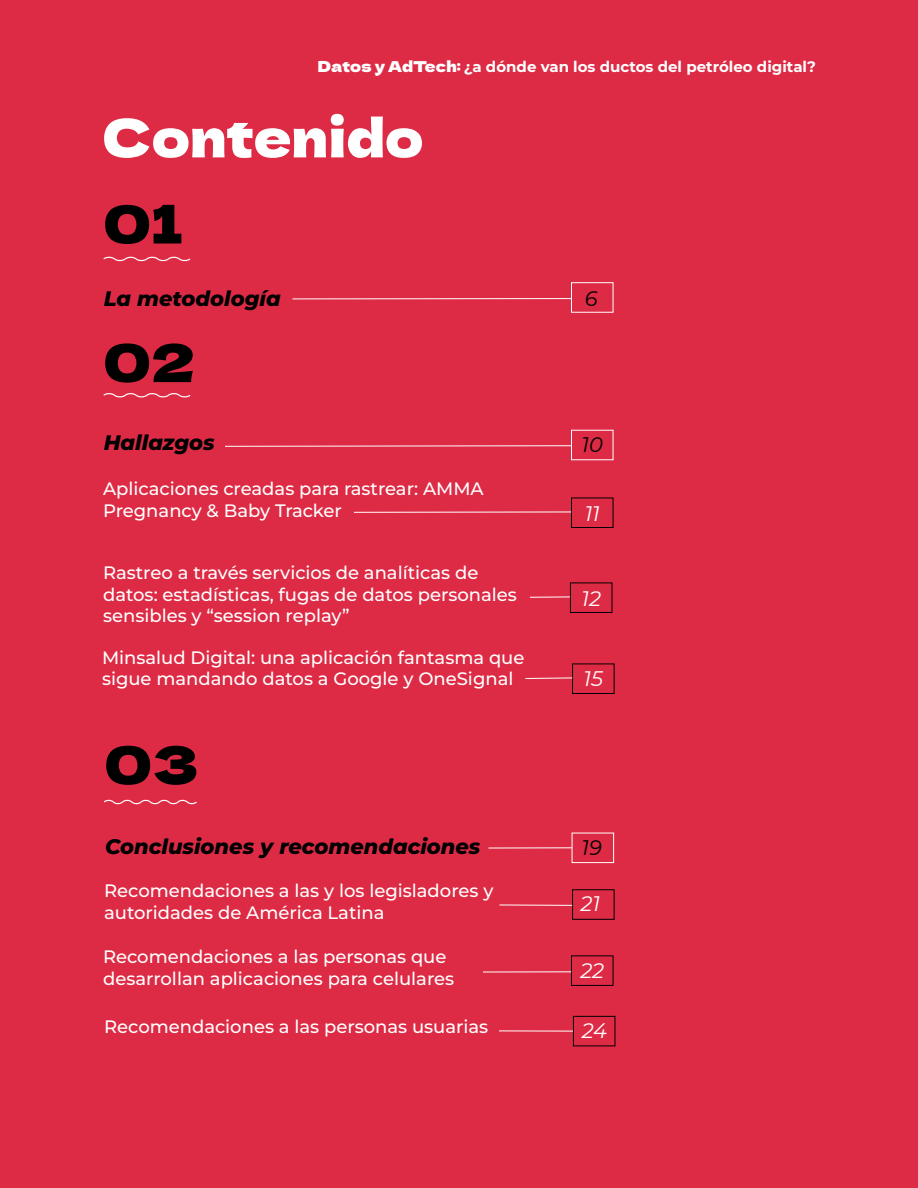
<style>
.page{position:relative;width:918px;height:1188px;background:#de2b45}
.page>*{position:absolute;margin:0;border:0;box-sizing:border-box;transform-origin:0 0}
.t1{font:52.5px "Dela Gothic One";color:#fff}
.t2{font:52.5px "Dela Gothic One";color:#000}
.t3{font:italic 800 21px "Montserrat";color:#000}
.t4{font:italic 21px "Montserrat";color:#fff}
.t5{font:italic 21px "Montserrat";color:#000}
.t6{font:100 18px/21.6px "Montserrat";color:#fff}
.t7{font:700 15px "Montserrat";color:#fff}
.s1{font-family:"Dela Gothic One";font-weight:400}
</style>
<div class="page">
<div style="left:571px;top:498px;width:42px;height:30px;border:1px solid #000"></div>
<div style="left:570px;top:583px;width:42px;height:30px;border:1px solid #000"></div>
<div style="left:572px;top:664px;width:42px;height:30px;border:1px solid #000"></div>
<div style="left:571px;top:430px;width:42px;height:30px;border:1px solid #fff"></div>
<div style="left:571px;top:282px;width:42px;height:30px;border:1px solid #fff"></div>
<svg style="left:103px;top:256px;width:88px;height:6px"></svg>
<svg style="left:103px;top:393px;width:88px;height:5px"></svg>
<svg style="left:103px;top:799px;width:94px;height:6px"></svg>
<hr style="left:354px;top:512px;width:217px;height:1px;background:#fff">
<hr style="left:530px;top:597px;width:40px;height:1px;background:#fff">
<svg style="left:525px;top:677px;width:48px;height:2px"></svg>
<svg style="left:225px;top:445px;width:347px;height:2px"></svg>
<hr style="left:292px;top:298px;width:279px;height:1px;background:#fff">
<div style="left:572px;top:833px;width:42px;height:30px;border:1px solid #fff"></div>
<hr style="left:488px;top:848px;width:84px;height:1px;background:#fff">
<div style="left:572px;top:890px;width:42px;height:30px;border:1px solid #000"></div>
<div style="left:571px;top:956px;width:42px;height:30px;border:1px solid #000"></div>
<div style="left:573px;top:1016px;width:42px;height:30px;border:1px solid #000"></div>
<hr style="left:500px;top:905px;width:72px;height:1px;background:#fff">
<hr style="left:483px;top:972px;width:88px;height:1px;background:#fff">
<hr style="left:499px;top:1031px;width:74px;height:1px;background:#fff">
<p class="t7" style="left:318px;top:56px;width:500px"><span class="s1">Datos y AdTech:</span> ¿a dónde van los ductos del petróleo digital?</p>
<h1 class="t1" style="left:102px;top:97px;width:323px">Contenido</h1>
<h1 class="t2" style="left:103px;top:183px;width:81px">01</h1>
<p class="t3" style="left:104px;top:283px;width:179px">La metodología</p>
<h1 class="t2" style="left:103px;top:322px;width:93px">02</h1>
<p class="t3" style="left:104px;top:427px;width:113px">Hallazgos</p>
<p class="t6" style="left:103px;top:478px;width:382px">Aplicaciones creadas para rastrear: AMMA<br>Pregnancy &amp; Baby Tracker</p>
<p class="t6" style="left:103px;top:562px;width:415px">Rastreo a través servicios de analíticas de datos: estadísticas, fugas de datos personales sensibles y “session replay”</p>
<p class="t6" style="left:102px;top:646px;width:424px">Minsalud Digital: una aplicación fantasma que sigue mandando datos a Google y OneSignal</p>
<h1 class="t2" style="left:104px;top:724px;width:96px">03</h1>
<p class="t5" style="left:585px;top:284px;width:14px">6</p>
<p class="t5" style="left:582px;top:430px;width:23px">10</p>
<p class="t4" style="left:585px;top:499px;width:17px">11</p>
<p class="t4" style="left:581px;top:584px;width:21px">12</p>
<p class="t4" style="left:584px;top:664px;width:21px">15</p>
<p class="t3" style="left:105px;top:831px;width:377px">Conclusiones y recomendaciones</p>
<p class="t5" style="left:581px;top:833px;width:22px">19</p>
<p class="t6" style="left:104px;top:880px;width:391px">Recomendaciones a las y los legisladores y autoridades de América Latina</p>
<p class="t6" style="left:103px;top:946px;width:353px">Recomendaciones a las personas que desarrollan aplicaciones para celulares</p>
<p class="t6" style="left:104px;top:1015px;width:386px">Recomendaciones a las personas usuarias</p>
<p class="t4" style="left:581px;top:889px;width:21px">21</p>
<p class="t4" style="left:580px;top:956px;width:25px">22</p>
<p class="t4" style="left:582px;top:1016px;width:27px">24</p>
</div>
